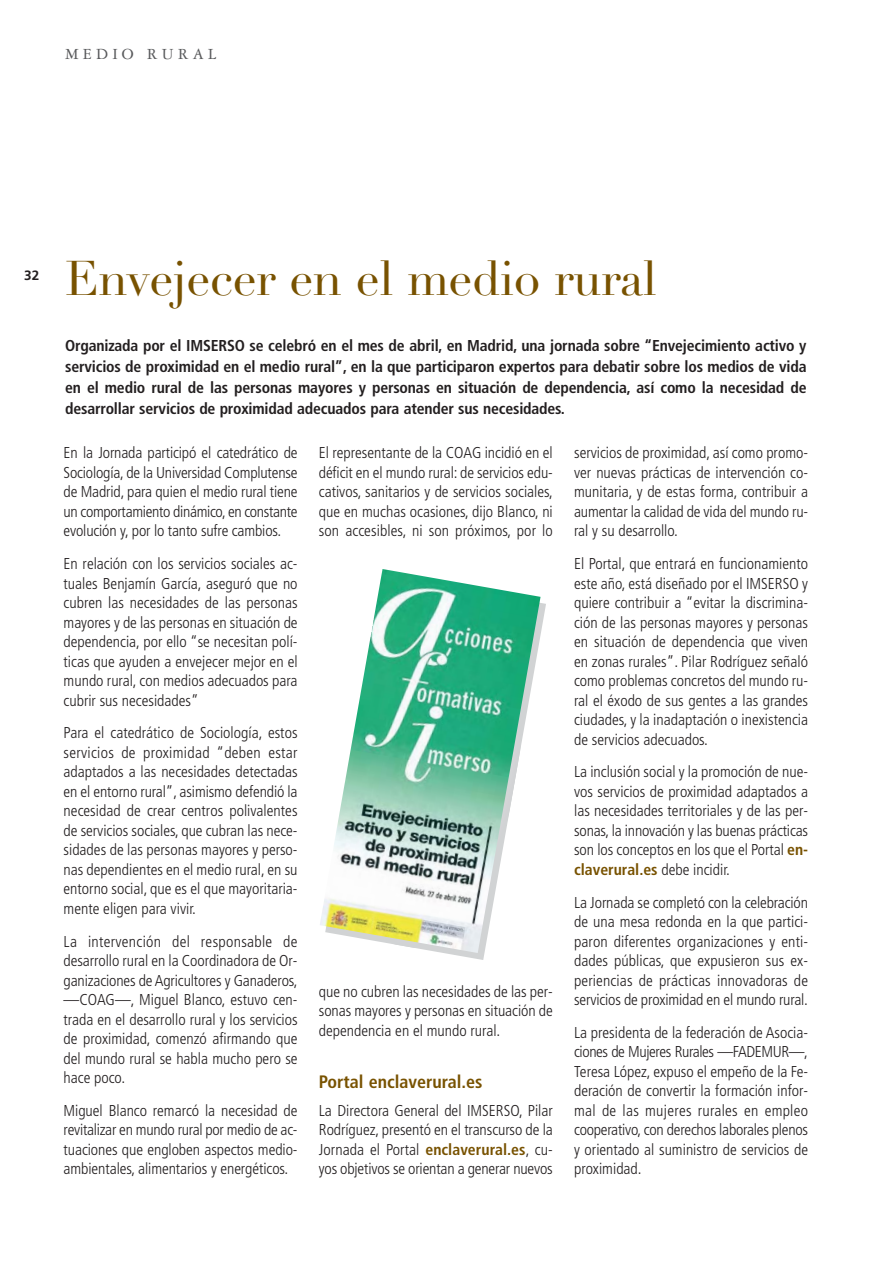
<style>
.page{position:relative;width:893px;height:1263px;background:#fff}
.page>*{position:absolute;margin:0;border:0;box-sizing:border-box;transform-origin:0 0}
.t1{font:48px "Didot LH";letter-spacing:-.01em;color:#785200}
.t2{font:700 condensed 18px "Frutiger";color:#785200}
.t3{font:16.5px "Garamond Three";letter-spacing:.25em;color:#58595b}
.t4{font:300 condensed 15.75px/19.5px "Frutiger";color:#231f20;text-align:justify}
.t5{font:700 condensed 15.75px/21px "Frutiger";letter-spacing:-.01em;color:#231f20;text-align:justify}
.t6{font:700 13.5px "Frutiger";color:#231f20}
.s1{font-weight:700;color:#785200}
</style>
<div class="page">
<img style="left:320px;top:569px;width:220px;height:384px">
<p class="t3" style="left:65px;top:48px;width:153px">MEDIO RURAL</p>
<p class="t6" style="left:24px;top:270px;width:17px">32</p>
<h1 class="t1" style="left:65px;top:259px;width:593px">Envejecer en el medio rural</h1>
<p class="t5" style="left:65px;top:337px;width:743px">Organizada por el IMSERSO se celebró en el mes de abril, en Madrid, una jornada sobre “Envejecimiento activo y servicios de proximidad en el medio rural”, en la que participaron expertos para debatir sobre los medios de vida en el medio rural de las personas mayores y personas en situación de dependencia, así como la necesidad de desarrollar servicios de proximidad adecuados para atender sus necesidades.</p>
<p class="t4" style="left:64px;top:444px;width:235px">En la Jornada participó el catedrático de Sociología, de la Universidad Complutense de Madrid, para quien el medio rural tiene un comportamiento dinámico, en constante evolución y, por lo tanto sufre cambios.</p>
<p class="t4" style="left:64px;top:555px;width:235px">En relación con los servicios sociales ac&shy;tuales Benjamín García, aseguró que no cubren las necesidades de las personas mayores y de las personas en situación de dependencia, por ello “se necesitan polí&shy;ticas que ayuden a envejecer mejor en el mundo rural, con medios adecuados para cubrir sus necesidades”</p>
<p class="t4" style="left:64px;top:724px;width:235px">Para el catedrático de Sociología, estos servicios de proximidad “deben estar adaptados a las necesidades detectadas en el entorno rural”, asimismo defendió la necesidad de crear centros polivalentes de servicios sociales, que cubran las nece&shy;sidades de las personas mayores y perso&shy;nas dependientes en el medio rural, en su entorno social, que es el que mayoritaria&shy;mente eligen para vivir.</p>
<p class="t4" style="left:64px;top:933px;width:235px">La intervención del responsable de desarrollo rural en la Coordinadora de Or&shy;ganizaciones de Agricultores y Ganaderos, —COAG—, Miguel Blanco, estuvo cen&shy;trada en el desarrollo rural y los servicios de proximidad, comenzó afirmando que del mundo rural se habla mucho pero se hace poco.</p>
<p class="t4" style="left:64px;top:1102px;width:235px">Miguel Blanco remarcó la necesidad de revitalizar en mundo rural por medio de ac&shy;tuaciones que engloben aspectos medio&shy;ambientales, alimentarios y energéticos.</p>
<p class="t4" style="left:319px;top:444px;width:235px">El representante de la COAG incidió en el déficit en el mundo rural: de servicios edu&shy;cativos, sanitarios y de servicios sociales, que en muchas ocasiones, dijo Blanco, ni son accesibles, ni son próximos, por lo</p>
<p class="t4" style="left:574px;top:444px;width:235px">servicios de proximidad, así como promo&shy;ver nuevas prácticas de intervención co&shy;munitaria, y de estas forma, contribuir a aumentar la calidad de vida del mundo ru&shy;ral y su desarrollo.</p>
<p class="t4" style="left:574px;top:555px;width:235px">El Portal, que entrará en funcionamiento este año, está diseñado por el IMSERSO y quiere contribuir a “evitar la discrimina&shy;ción de las personas mayores y personas en situación de dependencia que viven en zonas rurales”. Pilar Rodríguez señaló como problemas concretos del mundo ru&shy;ral el éxodo de sus gentes a las grandes ciudades, y la inadaptación o inexistencia de servicios adecuados.</p>
<p class="t4" style="left:574px;top:763px;width:235px">La inclusión social y la promoción de nue&shy;vos servicios de proximidad adaptados a las necesidades territoriales y de las per&shy;sonas, la innovación y las buenas prácticas son los conceptos en los que el Portal <span class="s1">en&shy;claverural.es</span> debe incidir.</p>
<p class="t4" style="left:574px;top:894px;width:235px">La Jornada se completó con la celebración de una mesa redonda en la que partici&shy;paron diferentes organizaciones y enti&shy;dades públicas, que expusieron sus ex&shy;periencias de prácticas innovadoras de servicios de proximidad en el mundo rural.</p>
<p class="t4" style="left:574px;top:1024px;width:235px">La presidenta de la federación de Asocia&shy;ciones de Mujeres Rurales —FADEMUR—, Teresa López, expuso el empeño de la Fe&shy;deración de convertir la formación infor&shy;mal de las mujeres rurales en empleo cooperativo, con derechos laborales plenos y orientado al suministro de servicios de proximidad.</p>
<p class="t4" style="left:319px;top:983px;width:235px">que no cubren las necesidades de las per&shy;sonas mayores y personas en situación de dependencia en el mundo rural.</p>
<p class="t2" style="left:319px;top:1074px;width:165px">Portal enclaverural.es</p>
<p class="t4" style="left:319px;top:1102px;width:235px">La Directora General del IMSERSO, Pilar Rodríguez, presentó en el transcurso de la Jornada el Portal <span class="s1">enclaverural.es</span>, cu&shy;yos objetivos se orientan a generar nuevos</p>
</div>
